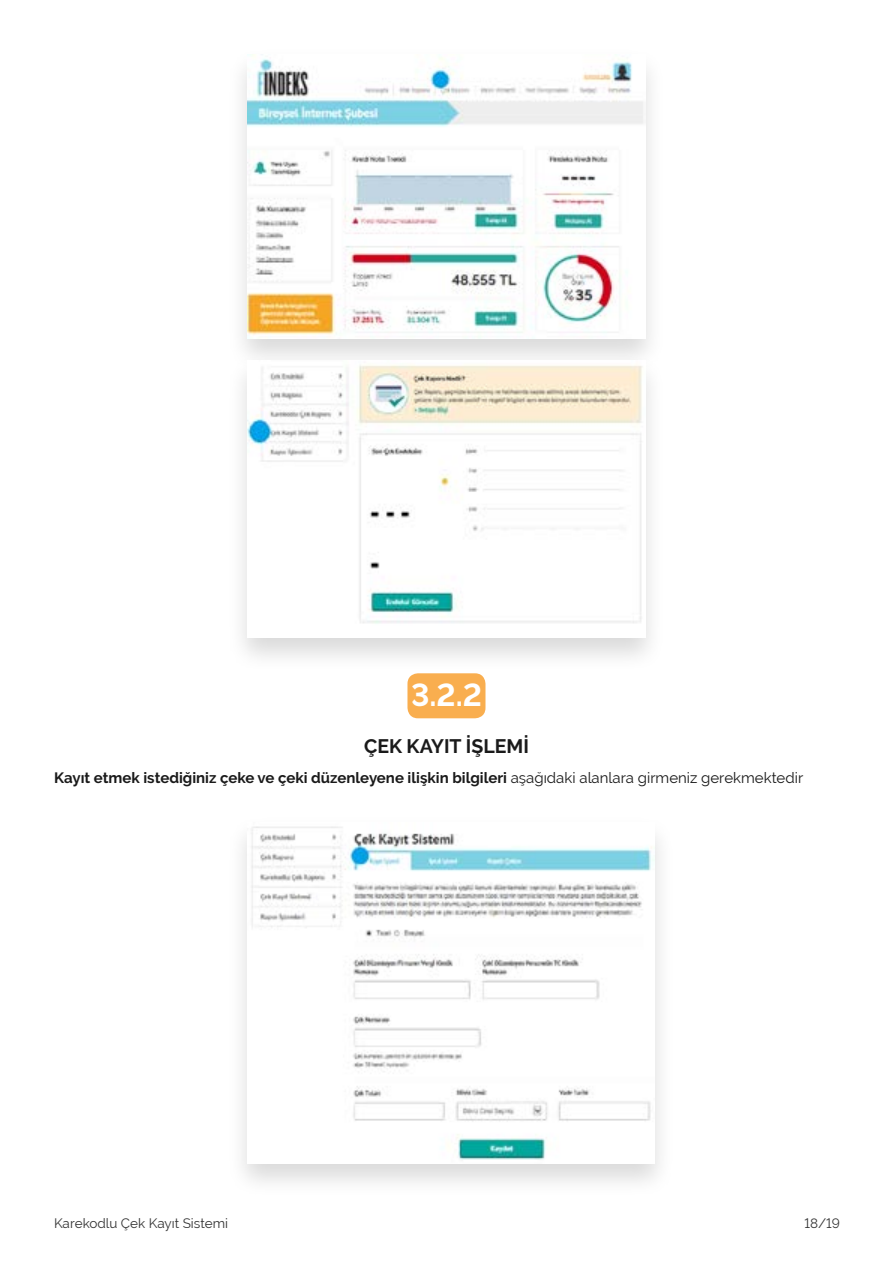
<style>
.page{position:relative;width:893px;height:1263px;background:#fff}
.page>*{position:absolute;margin:0;border:0;box-sizing:border-box;transform-origin:0 0}
.t1{font:700 31.5px "Raleway";color:#fff}
.t2{font:700 19.5px "Raleway";color:#1a1a1a}
.t3{font:700 15px "Raleway";color:#1a1a1a}
.t4{font:13.5px "Raleway";color:#333}
.s1{font-weight:400}
</style>
<div class="page">
<div style="left:226px;top:46px;width:440px;height:327px;background:#000;opacity:.15"></div>
<img style="left:248px;top:54px;width:397px;height:285px">
<div style="left:226px;top:352px;width:440px;height:321px;background:#000;opacity:.15"></div>
<img style="left:248px;top:360px;width:397px;height:278px">
<div style="left:407px;top:673px;width:78px;height:45px;background:#f9ae4f;border-radius:10px"></div>
<div style="left:226px;top:814px;width:450px;height:384px;background:#000;opacity:.15"></div>
<img style="left:248px;top:822px;width:407px;height:341px">
<h1 class="t1" style="left:411px;top:677px;width:72px">3.2.2</h1>
<h2 class="t2" style="left:364px;top:735px;width:166px">ÇEK KAYIT İŞLEMİ</h2>
<p class="t3" style="left:54px;top:769px;width:751px">Kayıt etmek istediğiniz çeke ve çeki düzenleyene ilişkin bilgileri <span class="s1">aşağıdaki alanlara girmeniz gerekmektedir</span></p>
<p class="t4" style="left:54px;top:1215px;width:176px">Karekodlu Çek Kayıt Sistemi</p>
<p class="t4" style="left:804px;top:1215px;width:37px">18/19</p>
</div>
